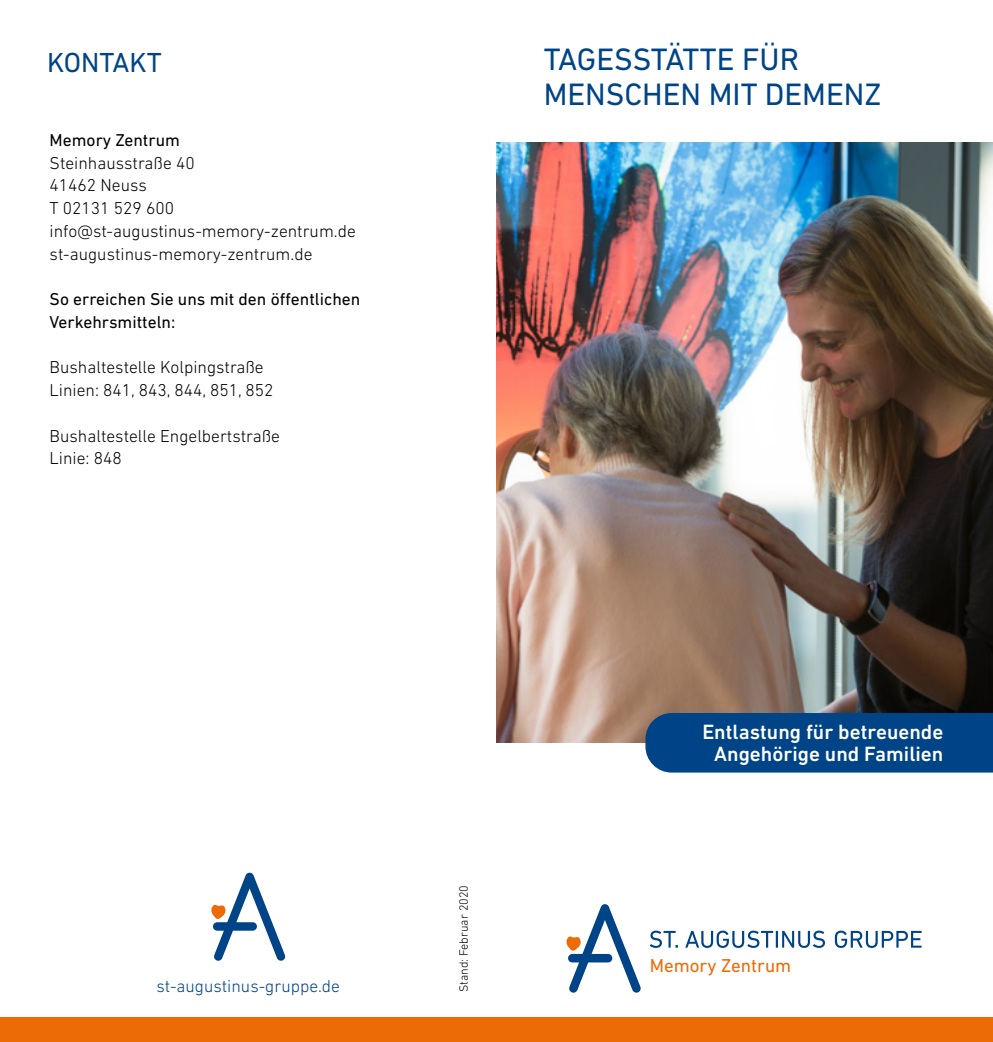
<style>
.page{position:relative;width:993px;height:1042px;background:#fff}
.page>*{position:absolute;margin:0;border:0;box-sizing:border-box;transform-origin:0 0}
.Überschrift_1{font:31.5px "DIN Next LT Pro";color:#048}
.Überschrift_1-2{font:28px "DIN Next LT Pro";color:#048}
.Titel{font:500 21px "DIN Next LT Pro";color:#fff}
.t1{font:18.9px "DIN Next LT Pro";color:#ed6b06}
.Copy_Normal{font:300 17.5px "DIN Next LT Pro";color:#000}
.Copy_Normal-2{font:17.5px/22.8px "DIN Next LT Pro";color:#000}
.Überschrift_2{font:300 17.5px "DIN Next LT Pro";color:#048}
.Copy_Normal-3{font:300 12.25px "DIN Next LT Pro";color:#000}
</style>
<div class="page">
<img style="left:496px;top:143px;width:496px;height:600px">
<div style="left:0;top:1017px;width:992px;height:25px;background:#ed6b06"></div>
<svg style="left:211px;top:872px;width:74px;height:89px"></svg>
<svg style="left:566px;top:904px;width:75px;height:89px"></svg>
<svg style="left:649px;top:930px;width:175px;height:18px"></svg>
<svg style="left:834px;top:930px;width:87px;height:18px"></svg>
<div style="left:645px;top:713px;width:347px;height:59px;background:#048"></div>
<p class="Überschrift_1-2" style="left:47px;top:47px;width:116px">KONTAKT</p>
<p class="Copy_Normal-2" style="left:50px;top:128px;width:132px">Memory Zentrum</p>
<p class="Copy_Normal" style="left:50px;top:153px;width:147px">Steinhausstraße 40</p>
<p class="Copy_Normal" style="left:50px;top:175px;width:99px">41462 Neuss</p>
<p class="Copy_Normal" style="left:50px;top:198px;width:126px">T 02131 529 600</p>
<p class="Copy_Normal" style="left:50px;top:221px;width:307px">info@st-augustinus-memory-zentrum.de</p>
<p class="Copy_Normal" style="left:50px;top:244px;width:264px">st-augustinus-memory-zentrum.de</p>
<p class="Copy_Normal-2" style="left:50px;top:288px;width:312px">So erreichen Sie uns mit den öffentlichen<br>Verkehrsmitteln:</p>
<p class="Copy_Normal" style="left:50px;top:357px;width:215px">Bushaltestelle Kolpingstraße</p>
<p class="Copy_Normal" style="left:50px;top:380px;width:225px">Linien: 841, 843, 844, 851, 852</p>
<p class="Copy_Normal" style="left:50px;top:426px;width:232px">Bushaltestelle Engelbertstraße</p>
<p class="Copy_Normal" style="left:50px;top:448px;width:74px">Linie: 848</p>
<p class="Überschrift_1" style="left:543px;top:41px;width:257px">TAGESSTÄTTE FÜR</p>
<p class="Überschrift_1" style="left:543px;top:76px;width:339px">MENSCHEN MIT DEMENZ</p>
<p class="Überschrift_2" style="left:156px;top:976px;width:185px">st-augustinus-gruppe.de</p>
<p class="Copy_Normal-3" style="left:456px;top:992px;width:108px;rotate:-90deg">Stand: Februar 2020</p>
<p class="Titel" style="left:702px;top:719px;width:242px">Entlastung für betreuende</p>
<p class="Titel" style="left:714px;top:742px;width:230px">Angehörige und Familien</p>
<p class="t1" style="left:649px;top:955px;width:143px">Memory Zentrum</p>
</div>
